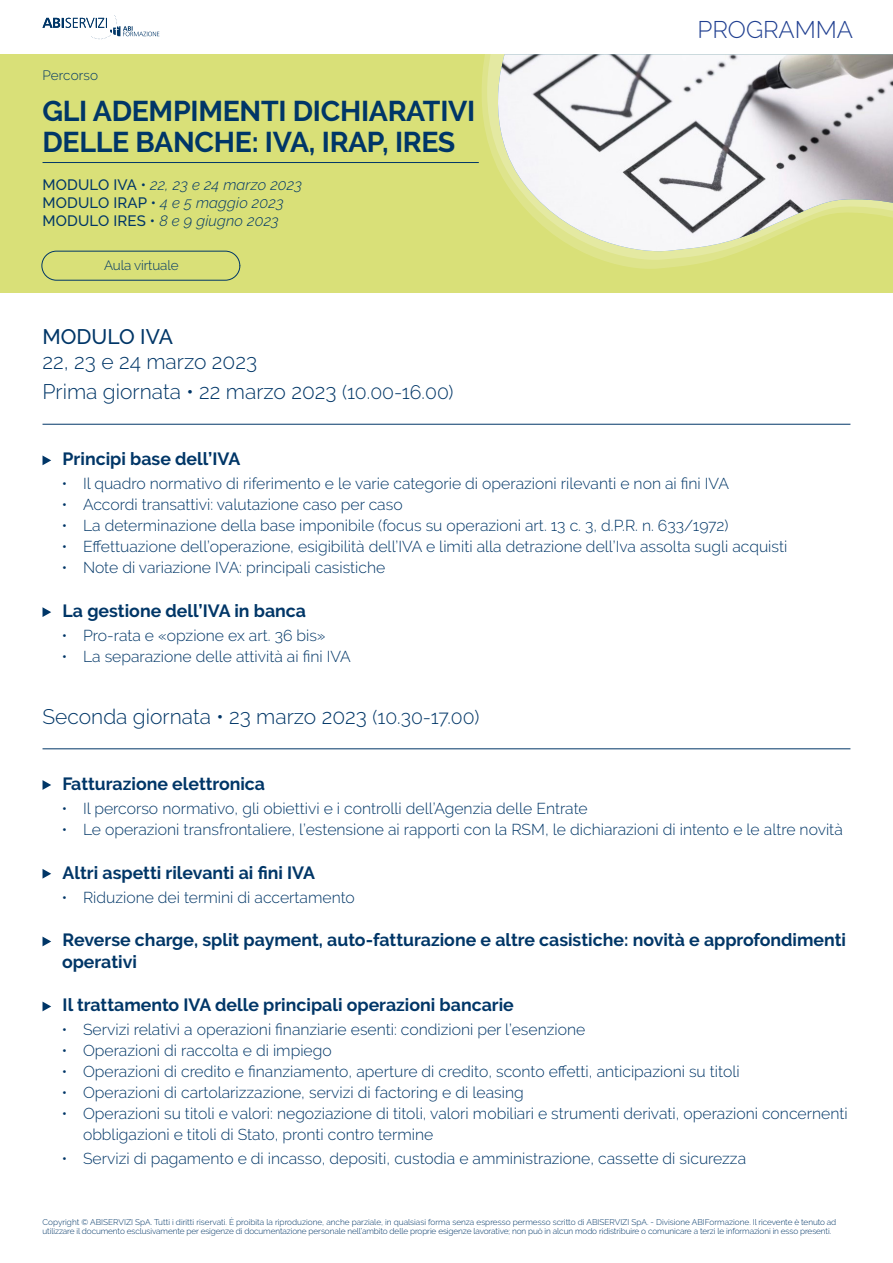
<style>
.page{position:relative;width:893px;height:1263px;background:#fff}
.page>*{position:absolute;margin:0;border:0;box-sizing:border-box;transform-origin:0 0}
.t1{font:700 28.5px "Raleway";letter-spacing:-.01em;color:#003667}
.t2{font:300 24px "Raleway";color:#214091}
.t3{font:300 21px "Raleway";color:#003667}
.t4{font:500 21px "Raleway";color:#003667}
.t5{font:700 17.7px/21.3px "Raleway";color:#003667}
.t6{font:300 15.75px/21px "Raleway";color:#003667}
.t7{font:italic 300 15px "Raleway";letter-spacing:.01em;color:#003667}
.t8{font:300 13.5px "Raleway";letter-spacing:-.01em;color:#003667}
.t9{font:300 13.5px "Raleway";letter-spacing:.01em;color:#003667}
.t10{font:300 8.25px/9px "Raleway";letter-spacing:-.01em;color:#003667}
.s1{font-weight:500;font-style:normal}
.s2{font-size:19.5px}
</style>
<div class="page">
<svg style="left:43px;top:15px;width:116px;height:24px"></svg>
<div style="left:0;top:54px;width:893px;height:238px;background:#d9e078"></div>
<svg style="left:610px;top:262px;width:93px;height:7px"></svg>
<svg style="left:588px;top:254px;width:144px;height:8px"></svg>
<svg style="left:482px;top:54px;width:253px;height:200px"></svg>
<img style="left:496px;top:54px;width:397px;height:199px">
<svg style="left:43px;top:455px;width:8px;height:10px"></svg>
<svg style="left:43px;top:607px;width:8px;height:10px"></svg>
<svg style="left:43px;top:780px;width:8px;height:10px"></svg>
<svg style="left:43px;top:869px;width:8px;height:10px"></svg>
<svg style="left:43px;top:937px;width:8px;height:9px"></svg>
<svg style="left:43px;top:1002px;width:8px;height:9px"></svg>
<hr style="left:43px;top:424px;width:807px;height:1px;background:#003667">
<hr style="left:43px;top:748px;width:807px;height:1px;background:#003667">
<div style="left:41px;top:251px;width:199px;height:30px;border:1px solid #003667;border-radius:15px"></div>
<hr style="left:43px;top:162px;width:436px;height:1px;background:#003667">
<p class="t9" style="left:43px;top:67px;width:57px">Percorso</p>
<p class="t1" style="left:43px;top:94px;width:434px">GLI ADEMPIMENTI DICHIARATIVI</p>
<p class="t1" style="left:43px;top:126px;width:414px">DELLE BANCHE: IVA, IRAP, IRES</p>
<p class="t7" style="left:43px;top:175px;width:261px"><span class="s1">MODULO IVA •</span> 22, 23 e 24 marzo 2023</p>
<p class="t7" style="left:43px;top:193px;width:243px"><span class="s1">MODULO IRAP •</span> 4 e 5 maggio 2023</p>
<p class="t7" style="left:43px;top:211px;width:238px"><span class="s1">MODULO IRES •</span> 8 e 9 giugno 2023</p>
<p class="t8" style="left:104px;top:257px;width:76px">Aula virtuale</p>
<p class="t4" style="left:43px;top:324px;width:132px">MODULO IVA</p>
<p class="t3" style="left:43px;top:349px;width:216px">22, 23 e 24 marzo 2023</p>
<p class="t3" style="left:43px;top:379px;width:412px">Prima giornata • 22 marzo 2023 <span class="s2">(10.00-16.00)</span></p>
<h2 class="t2" style="left:697px;top:16px;width:157px">PROGRAMMA</h2>
<p class="t5" style="left:63px;top:448px;width:179px">Principi base dell’IVA</p>
<p class="t6" style="left:62px;top:473px;width:669px">• Il quadro normativo di riferimento e le varie categorie di operazioni rilevanti e non ai fini IVA</p>
<p class="t6" style="left:62px;top:494px;width:342px">• Accordi transattivi: valutazione caso per caso</p>
<p class="t6" style="left:62px;top:515px;width:668px">• La determinazione della base imponibile (focus su operazioni art. 13 c. 3, d.P.R. n. 633/1972)</p>
<p class="t6" style="left:62px;top:536px;width:727px">• Effettuazione dell’operazione, esigibilità dell’IVA e limiti alla detrazione dell’Iva assolta sugli acquisti</p>
<p class="t6" style="left:62px;top:557px;width:325px">• Note di variazione IVA: principali casistiche</p>
<p class="t5" style="left:63px;top:600px;width:245px">La gestione dell’IVA in banca</p>
<p class="t6" style="left:62px;top:625px;width:265px">• Pro-rata e «opzione ex art. 36 bis»</p>
<p class="t6" style="left:62px;top:646px;width:291px">• La separazione delle attività ai fini IVA</p>
<p class="t3" style="left:43px;top:704px;width:438px">Seconda giornata • 23 marzo 2023 <span class="s2">(10.30-17.00)</span></p>
<p class="t5" style="left:63px;top:773px;width:204px">Fatturazione elettronica</p>
<p class="t6" style="left:62px;top:798px;width:527px">• Il percorso normativo, gli obiettivi e i controlli dell’Agenzia delle Entrate</p>
<p class="t6" style="left:62px;top:819px;width:782px">• Le operazioni transfrontaliere, l’estensione ai rapporti con la RSM, le dichiarazioni di intento e le altre novità</p>
<p class="t5" style="left:63px;top:862px;width:254px">Altri aspetti rilevanti ai fini IVA</p>
<p class="t6" style="left:62px;top:886px;width:295px">• Riduzione dei termini di accertamento</p>
<p class="t5" style="left:62px;top:929px;width:785px">Reverse charge, split payment, auto-fatturazione e altre casistiche: novità e approfondimenti operativi</p>
<p class="t5" style="left:63px;top:994px;width:453px">Il trattamento IVA delle principali operazioni bancarie</p>
<p class="t6" style="left:62px;top:1019px;width:525px">• Servizi relativi a operazioni finanziarie esenti: condizioni per l’esenzione</p>
<p class="t6" style="left:62px;top:1040px;width:271px">• Operazioni di raccolta e di impiego</p>
<p class="t6" style="left:62px;top:1061px;width:679px">• Operazioni di credito e finanziamento, aperture di credito, sconto effetti, anticipazioni su titoli</p>
<p class="t6" style="left:62px;top:1082px;width:464px">• Operazioni di cartolarizzazione, servizi di factoring e di leasing</p>
<p class="t6" style="left:83px;top:1103px;width:766px;text-indent:-21px">• Operazioni su titoli e valori: negoziazione di titoli, valori mobiliari e strumenti derivati, operazioni concernenti obbligazioni e titoli di Stato, pronti contro termine</p>
<p class="t6" style="left:62px;top:1148px;width:686px">• Servizi di pagamento e di incasso, depositi, custodia e amministrazione, cassette di sicurezza</p>
<p class="t10" style="left:43px;top:1217px;width:795px">Copyright © ABISERVIZI SpA. Tutti i diritti riservati. È proibita la riproduzione, anche parziale, in qualsiasi forma senza espresso permesso scritto di ABISERVIZI SpA. - Divisione ABIFormazione. Il ricevente è tenuto ad utilizzare il documento esclusivamente per esigenze di documentazione personale nell’ambito delle proprie esigenze lavorative; non può in alcun modo ridistribuire o comunicare a terzi le informazioni in esso presenti.</p>
</div>
